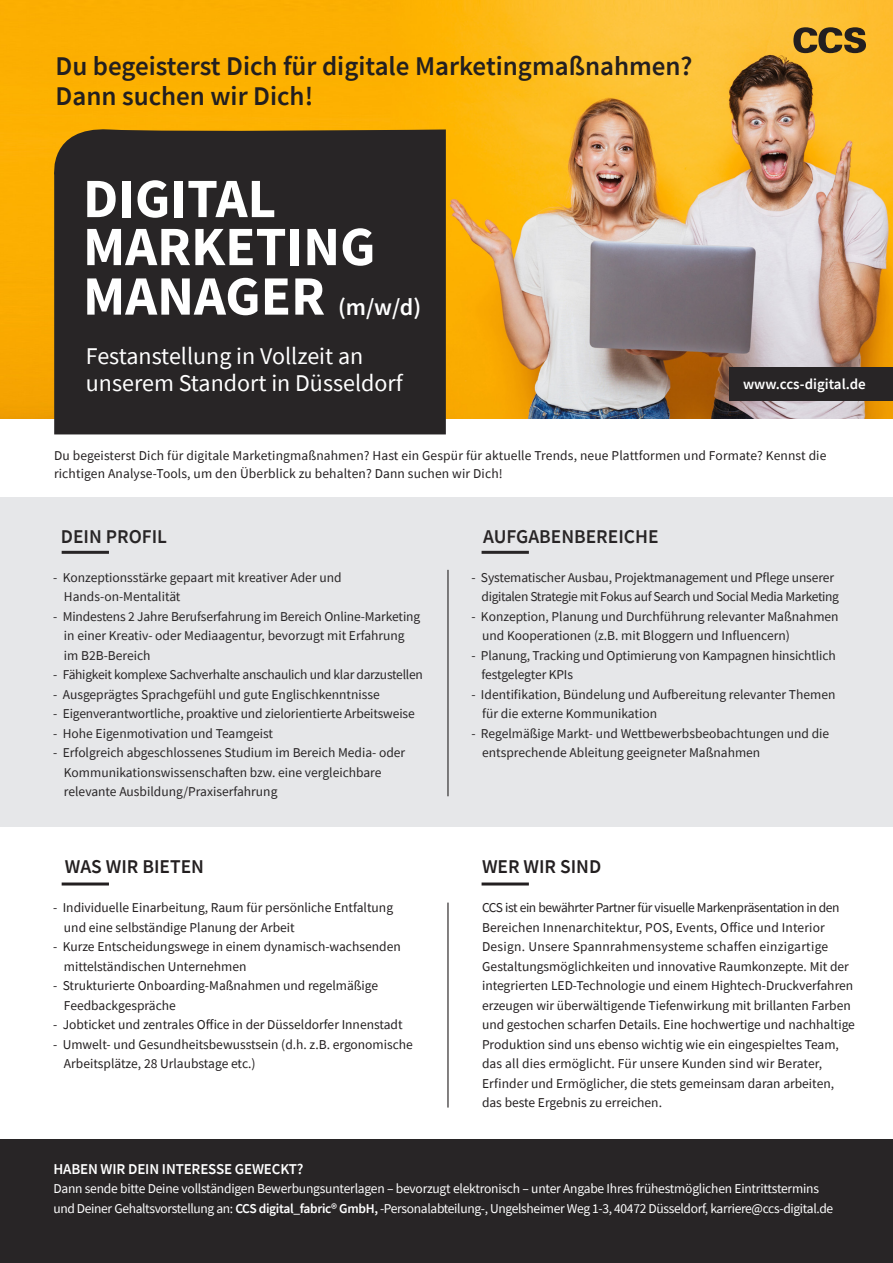
<style>
.page{position:relative;width:893px;height:1263px;background:#fff}
.page>*{position:absolute;margin:0;border:0;box-sizing:border-box;transform-origin:0 0}
.t1{font:700 55.5px/48.8px "Source Sans Pro";color:#fff}
.t2{font:600 27px/30px "Source Sans Pro";color:#231f20}
.t3{font:24px/27px "Source Sans Pro";color:#fff}
.t4{font:600 24px "Source Sans Pro";color:#fff}
.t5{font:600 19.5px "Source Sans Pro";color:#282526}
.t6{font:600 19.5px "Source Sans Pro";color:#231f20}
.t7{font:600 15px "Source Sans Pro";letter-spacing:-.01em;color:#fff}
.t8{font:13.5px/19.5px "Source Sans Pro";color:#231f20}
.t9{font:13.5px/19.5px "Source Sans Pro";color:#282526}
.t10{font:13.5px/19.5px "Source Sans Pro";letter-spacing:-.025em;color:#fff}
.t11{font:13.5px/19.5px "Source Sans Pro";letter-spacing:-.025em;color:#282526}
.t12{font:13.5px "Source Sans Pro";letter-spacing:-.02em;color:#282526}
.s1{font-weight:600}
</style>
<div class="page">
<div style="left:0;top:1140px;width:893px;height:123px;background:#282526"></div>
<img style="left:0;top:0;width:893px;height:419px">
<div style="left:49px;top:126px;width:397px;height:308px;background:#282526"></div>
<div style="left:0;top:497px;width:893px;height:330px;background:#e6e7e9"></div>
<div style="left:729px;top:367px;width:164px;height:34px;background:#282526"></div>
<svg style="left:793px;top:27px;width:73px;height:26px;background:#886a29"></svg>
<hr style="left:62px;top:551px;width:47px;height:3px;background:#282526">
<hr style="left:482px;top:551px;width:47px;height:3px;background:#282526">
<hr style="left:62px;top:882px;width:47px;height:3px;background:#231f20">
<hr style="left:482px;top:882px;width:47px;height:3px;background:#231f20">
<hr style="left:447px;top:570px;width:2px;height:226px;background:#282526">
<hr style="left:447px;top:902px;width:2px;height:205px;background:#231f20">
<h2 class="t2" style="left:56px;top:51px;width:638px">Du begeisterst Dich für digitale Marketingmaßnahmen?<br>Dann suchen wir Dich!</h2>
<h1 class="t1" style="left:83px;top:173px;width:294px">DIGITAL<br>MARKETING<br>MANAGER</h1>
<h3 class="t4" style="left:338px;top:291px;width:85px">(m/w/d)</h3>
<h3 class="t3" style="left:86px;top:342px;width:318px">Festanstellung in Vollzeit an unserem Standort in Düsseldorf</h3>
<p class="t7" style="left:743px;top:374px;width:124px">www.ccs-digital.de</p>
<p class="t8" style="left:54px;top:446px;width:774px;line-height:18px">Du begeisterst Dich für digitale Marketingmaßnahmen? Hast ein Gespür für aktuelle Trends, neue Plattformen und Formate? Kennst die richtigen Analyse-Tools, um den Überblick zu behalten? Dann suchen wir Dich!</p>
<h3 class="t5" style="left:61px;top:523px;width:108px">DEIN PROFIL</h3>
<p class="t9" style="left:64px;top:567px;width:279px;text-indent:-11px">- Konzeptionsstärke gepaart mit kreativer Ader und<br>Hands-on-Mentalität</p>
<p class="t9" style="left:64px;top:606px;width:358px;text-indent:-11px">- Mindestens 2 Jahre Berufserfahrung im Bereich Online-Marketing in einer Kreativ- oder Mediaagentur, bevorzugt mit Erfahrung im B2B-Bereich</p>
<p class="t12" style="left:53px;top:666px;width:371px">- Fähigkeit komplexe Sachverhalte anschaulich und klar darzustellen</p>
<p class="t9" style="left:53px;top:684px;width:328px">- Ausgeprägtes Sprachgefühl und gute Englischkenntnisse</p>
<p class="t9" style="left:53px;top:704px;width:363px">- Eigenverantwortliche, proaktive und zielorientierte Arbeitsweise</p>
<p class="t9" style="left:53px;top:723px;width:222px">- Hohe Eigenmotivation und Teamgeist</p>
<p class="t9" style="left:64px;top:743px;width:343px;text-indent:-11px">- Erfolgreich abgeschlossenes Studium im Bereich Media- oder<br>Kommunikationswissenschaften bzw. eine vergleichbare relevante Ausbildung/Praxiserfahrung</p>
<h3 class="t6" style="left:65px;top:854px;width:141px">WAS WIR BIETEN</h3>
<p class="t8" style="left:64px;top:898px;width:331px;text-indent:-11px">- Individuelle Einarbeitung, Raum für persönliche Entfaltung und eine selbständige Planung der Arbeit</p>
<p class="t8" style="left:64px;top:937px;width:338px;text-indent:-11px">- Kurze Entscheidungswege in einem dynamisch-wachsenden mittelständischen Unternehmen</p>
<p class="t8" style="left:64px;top:976px;width:316px;text-indent:-11px">- Strukturierte Onboarding-Maßnahmen und regelmäßige<br>Feedbackgespräche</p>
<p class="t8" style="left:53px;top:1015px;width:351px">- Jobticket und zentrales Office in der Düsseldorfer Innenstadt</p>
<p class="t8" style="left:64px;top:1034px;width:351px;text-indent:-11px">- Umwelt- und Gesundheitsbewusstsein (d.h. z.B. ergonomische<br>Arbeitsplätze, 28 Urlaubstage etc.)</p>
<h3 class="t5" style="left:483px;top:523px;width:177px">AUFGABENBEREICHE</h3>
<p class="t11" style="left:482px;top:567px;width:359px;text-indent:-10px">- Systematischer Ausbau, Projektmanagement und Pflege unserer digitalen Strategie mit Fokus auf Search und Social Media Marketing</p>
<p class="t9" style="left:482px;top:606px;width:358px;text-indent:-11px">- Konzeption, Planung und Durchführung relevanter Maßnahmen und Kooperationen (z.B. mit Bloggern und Influencern)</p>
<p class="t9" style="left:482px;top:645px;width:356px;text-indent:-10px">- Planung, Tracking und Optimierung von Kampagnen hinsichtlich festgelegter KPIs</p>
<p class="t9" style="left:482px;top:684px;width:355px;text-indent:-11px">- Identifikation, Bündelung und Aufbereitung relevanter Themen für die externe Kommunikation</p>
<p class="t9" style="left:482px;top:723px;width:349px;text-indent:-11px">- Regelmäßige Markt- und Wettbewerbsbeobachtungen und die entsprechende Ableitung geeigneter Maßnahmen</p>
<h3 class="t6" style="left:482px;top:854px;width:121px">WER WIR SIND</h3>
<p class="t8" style="left:482px;top:898px;width:374px">CCS ist ein bewährter Partner für visuelle Markenpräsentation in den Bereichen Innenarchitektur, POS, Events, Office und Interior Design. Unsere Spannrahmensysteme schaffen einzigartige Gestaltungsmöglichkeiten und innovative Raumkonzepte. Mit der integrierten LED-Technologie und einem Hightech-Druckverfahren erzeugen wir überwältigende Tiefenwirkung mit brillanten Farben und gestochen scharfen Details. Eine hochwertige und nachhaltige Produktion sind uns ebenso wichtig wie ein eingespieltes Team, das all dies ermöglicht. Für unsere Kunden sind wir Berater, Erfinder und Ermöglicher, die stets gemeinsam daran arbeiten, das beste Ergebnis zu erreichen.</p>
<p class="t7" style="left:53px;top:1159px;width:252px">HABEN WIR DEIN INTERESSE GEWECKT?</p>
<p class="t10" style="left:53px;top:1179px;width:781px">Dann sende bitte Deine vollständigen Bewerbungsunterlagen – bevorzugt elektronisch – unter Angabe Ihres frühestmöglichen Eintrittstermins und Deiner Gehaltsvorstellung an: <span class="s1">CCS digital_fabric® GmbH,</span> -Personalabteilung-, Ungelsheimer Weg 1-3, 40472 Düsseldorf, karriere@ccs-digital.de</p>
</div>
